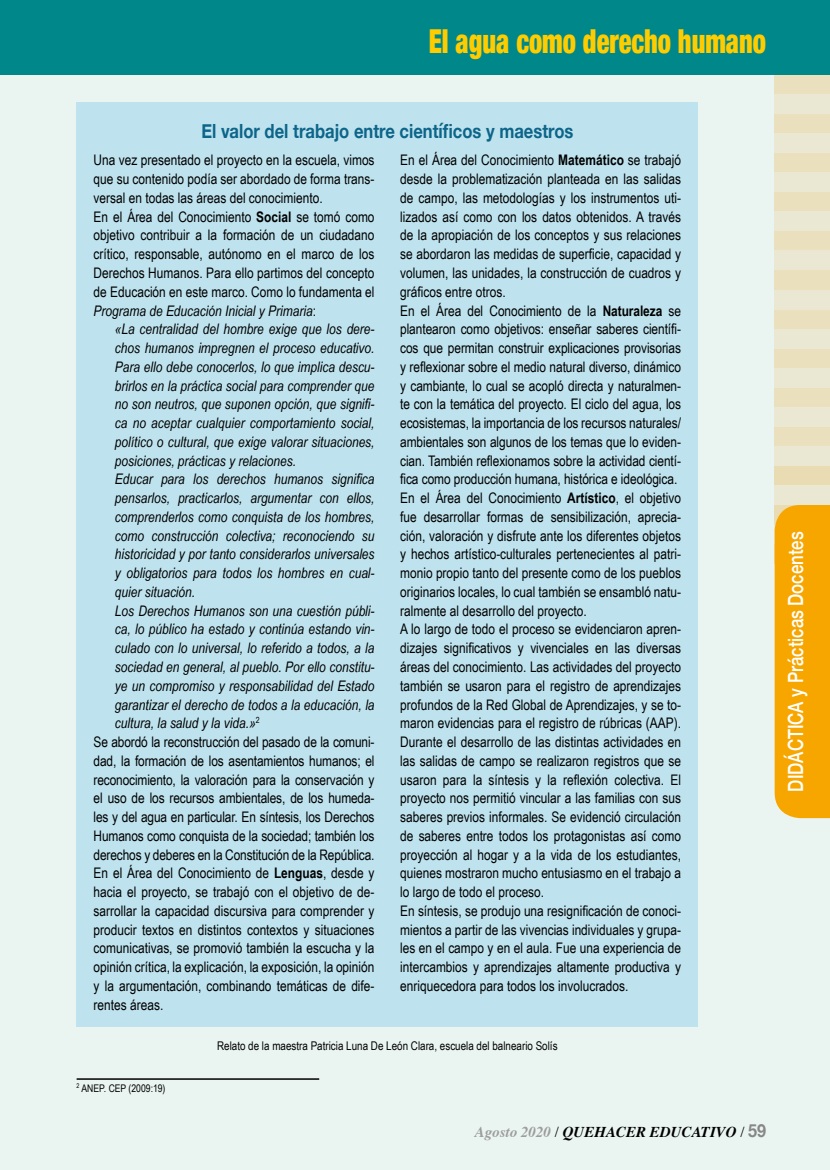
<style>
.page{position:relative;width:830px;height:1170px;background:#fff}
.page>*{position:absolute;margin:0;border:0;box-sizing:border-box;transform-origin:0 0}
.t1{font:900 condensed 33px "Helvetica Neue";color:#fc0;scale:.8 1}
.t2{font:500 21px "Helvetica Neue";color:#fff;scale:.8 1}
.t3{font:700 19.5px "Helvetica Neue";color:#0d6589;scale:.85 1}
.t4{font:italic 700 15px "Times";color:#000}
.t5{font:14.55px/18.8px "Arial Narrow";color:#000}
.t6{font:italic 14.55px "Arial Narrow";color:#000}
.t7{font:12px "Arial Narrow";color:#000}
.t8{font:10.5px "Arial Narrow";color:#000}
.s1{font-weight:700}
.s2{font-style:italic}
.s3{color:#9d9d9c}
.s4{font-weight:400;font-style:normal}
.s5{font-family:"Helvetica Neue";font-style:normal;font-size:18px;color:#878787}
</style>
<div class="page">
<div style="left:0;top:0;width:829px;height:1169px;background:#eaf5f1"></div>
<div style="left:774px;top:74px;width:55px;height:20px;background:#eae0be"></div>
<div style="left:774px;top:153px;width:55px;height:19px;background:#eae0be"></div>
<div style="left:774px;top:270px;width:55px;height:20px;background:#eae0be"></div>
<div style="left:774px;top:387px;width:55px;height:20px;background:#eae0be"></div>
<div style="left:774px;top:114px;width:55px;height:19px;background:#eae0be"></div>
<div style="left:774px;top:231px;width:55px;height:19px;background:#eae0be"></div>
<div style="left:774px;top:348px;width:55px;height:20px;background:#eae0be"></div>
<div style="left:774px;top:192px;width:55px;height:19px;background:#eae0be"></div>
<div style="left:774px;top:309px;width:55px;height:20px;background:#eae0be"></div>
<div style="left:774px;top:426px;width:55px;height:20px;background:#eae0be"></div>
<div style="left:774px;top:466px;width:55px;height:19px;background:#e9dcb3"></div>
<div style="left:774px;top:94px;width:55px;height:20px;background:#eae8d3"></div>
<div style="left:774px;top:172px;width:55px;height:20px;background:#eae8d3"></div>
<div style="left:774px;top:290px;width:55px;height:19px;background:#eae8d3"></div>
<div style="left:774px;top:407px;width:55px;height:19px;background:#eae8d3"></div>
<div style="left:774px;top:133px;width:55px;height:20px;background:#eae8d3"></div>
<div style="left:774px;top:250px;width:55px;height:20px;background:#eae8d3"></div>
<div style="left:774px;top:368px;width:55px;height:19px;background:#eae8d3"></div>
<div style="left:774px;top:211px;width:55px;height:20px;background:#eae8d3"></div>
<div style="left:774px;top:329px;width:55px;height:19px;background:#eae8d3"></div>
<div style="left:774px;top:446px;width:55px;height:20px;background:#eae8d3"></div>
<div style="left:774px;top:485px;width:55px;height:20px;background:#eae8d3"></div>
<div style="left:774px;top:505px;width:55px;height:313px;background:#f7a600"></div>
<div style="left:77px;top:102px;width:620px;height:924px;background:#bee3ee"></div>
<hr style="left:77px;top:1078px;width:242px;height:1px;background:#000">
<div style="left:0;top:0;width:829px;height:74px;background:#008789"></div>
<h1 class="t1" style="left:428px;top:14px;width:423px">El agua como derecho humano</h1>
<h3 class="t3" style="left:201px;top:116px;width:439px">El valor del trabajo entre científicos y maestros</h3>
<p class="t5" style="left:94px;top:150px;width:282px">Una vez presentado el proyecto en la escuela, vimos que su contenido podía ser abordado de forma trans&shy;versal en todas las áreas del conocimiento.<br>En el Área del Conocimiento <span class="s1">Social</span> se tomó como objetivo contribuir a la formación de un ciudadano crítico, responsable, autónomo en el marco de los Derechos Humanos. Para ello partimos del concepto de Educación en este marco. Como lo fundamenta el <span class="s2">Programa de Educación Inicial y Primaria</span>:</p>
<p class="t6" style="left:115px;top:319px;width:261px">«La centralidad del hombre exige que los dere-</p>
<p class="t6" style="left:115px;top:338px;width:261px">chos humanos impregnen el proceso educativo.</p>
<p class="t6" style="left:115px;top:356px;width:261px">Para ello debe conocerlos, lo que implica descu-</p>
<p class="t6" style="left:115px;top:375px;width:261px">brirlos en la práctica social para comprender que</p>
<p class="t6" style="left:115px;top:394px;width:261px">no son neutros, que suponen opción, que signifi-</p>
<p class="t6" style="left:115px;top:413px;width:261px">ca no aceptar cualquier comportamiento social,</p>
<p class="t6" style="left:115px;top:431px;width:261px">político o cultural, que exige valorar situaciones,</p>
<p class="t6" style="left:115px;top:450px;width:183px">posiciones, prácticas y relaciones.</p>
<p class="t6" style="left:115px;top:469px;width:261px">Educar para los derechos humanos significa</p>
<p class="t6" style="left:115px;top:488px;width:261px">pensarlos, practicarlos, argumentar con ellos,</p>
<p class="t6" style="left:115px;top:506px;width:261px">comprenderlos como conquista de los hombres,</p>
<p class="t6" style="left:115px;top:525px;width:261px">como construcción colectiva; reconociendo su</p>
<p class="t6" style="left:115px;top:544px;width:261px">historicidad y por tanto considerarlos universales</p>
<p class="t6" style="left:115px;top:563px;width:261px">y obligatorios para todos los hombres en cual-</p>
<p class="t6" style="left:115px;top:581px;width:82px">quier situación.</p>
<p class="t6" style="left:115px;top:600px;width:261px">Los Derechos Humanos son una cuestión públi-</p>
<p class="t6" style="left:115px;top:619px;width:261px">ca, lo público ha estado y continúa estando vin-</p>
<p class="t6" style="left:115px;top:638px;width:261px">culado con lo universal, lo referido a todos, a la</p>
<p class="t6" style="left:115px;top:656px;width:261px">sociedad en general, al pueblo. Por ello constitu-</p>
<p class="t6" style="left:115px;top:675px;width:261px">ye un compromiso y responsabilidad del Estado</p>
<p class="t6" style="left:115px;top:694px;width:261px">garantizar el derecho de todos a la educación, la</p>
<p class="t6" style="left:115px;top:713px;width:146px">cultura, la salud y la vida.»<sup>2</sup></p>
<p class="t5" style="left:94px;top:732px;width:282px">Se abordó la reconstrucción del pasado de la comuni-</p>
<p class="t5" style="left:94px;top:750px;width:282px">dad, la formación de los asentamientos humanos; el</p>
<p class="t5" style="left:94px;top:769px;width:282px">reconocimiento, la valoración para la conservación y</p>
<p class="t5" style="left:94px;top:788px;width:282px">el uso de los recursos ambientales, de los humeda-</p>
<p class="t5" style="left:94px;top:807px;width:282px">les y del agua en particular. En síntesis, los Derechos</p>
<p class="t5" style="left:94px;top:825px;width:282px">Humanos como conquista de la sociedad; también los</p>
<p class="t5" style="left:94px;top:844px;width:282px">derechos y deberes en la Constitución de la República.</p>
<p class="t5" style="left:94px;top:863px;width:282px">En el Área del Conocimiento de <span class="s1">Lenguas</span>, desde y</p>
<p class="t5" style="left:94px;top:882px;width:282px">hacia el proyecto, se trabajó con el objetivo de de-</p>
<p class="t5" style="left:94px;top:900px;width:282px">sarrollar la capacidad discursiva para comprender y</p>
<p class="t5" style="left:94px;top:919px;width:282px">producir textos en distintos contextos y situaciones</p>
<p class="t5" style="left:94px;top:938px;width:282px">comunicativas, se promovió también la escucha y la</p>
<p class="t5" style="left:94px;top:957px;width:282px">opinión crítica, la explicación, la exposición, la opinión</p>
<p class="t5" style="left:94px;top:975px;width:282px">y la argumentación, combinando temáticas de dife-</p>
<p class="t5" style="left:94px;top:994px;width:71px">rentes áreas.</p>
<p class="t5" style="left:400px;top:150px;width:282px">En el Área del Conocimiento <span class="s1">Matemático</span> se trabajó desde la problematización planteada en las salidas de campo, las metodologías y los instrumentos uti&shy;lizados así como con los datos obtenidos. A través de la apropiación de los conceptos y sus relaciones se abordaron las medidas de superficie, capacidad y volumen, las unidades, la construcción de cuadros y gráficos entre otros.<br>En el Área del Conocimiento de la <span class="s1">Naturaleza</span> se plantearon como objetivos: enseñar saberes científi&shy;cos que permitan construir explicaciones provisorias y reflexionar sobre el medio natural diverso, dinámico y cambiante, lo cual se acopló directa y naturalmen&shy;te con la temática del proyecto. El ciclo del agua, los ecosistemas, la importancia de los recursos naturales/ ambientales son algunos de los temas que lo eviden&shy;cian. También reflexionamos sobre la actividad cientí&shy;fica como producción humana, histórica e ideológica.<br>En el Área del Conocimiento <span class="s1">Artístico</span>, el objetivo fue desarrollar formas de sensibilización, aprecia&shy;ción, valoración y disfrute ante los diferentes objetos y hechos artístico-culturales pertenecientes al patri&shy;monio propio tanto del presente como de los pueblos originarios locales, lo cual también se ensambló natu&shy;ralmente al desarrollo del proyecto.<br>A lo largo de todo el proceso se evidenciaron apren&shy;dizajes significativos y vivenciales en las diversas áreas del conocimiento. Las actividades del proyecto también se usaron para el registro de aprendizajes profundos de la Red Global de Aprendizajes, y se to&shy;maron evidencias para el registro de rúbricas (AAP).<br>Durante el desarrollo de las distintas actividades en las salidas de campo se realizaron registros que se usaron para la síntesis y la reflexión colectiva. El proyecto nos permitió vincular a las familias con sus saberes previos informales. Se evidenció circulación de saberes entre todos los protagonistas así como proyección al hogar y a la vida de los estudiantes, quienes mostraron mucho entusiasmo en el trabajo a lo largo de todo el proceso.<br>En síntesis, se produjo una resignificación de conoci&shy;mientos a partir de las vivencias individuales y grupa&shy;les en el campo y en el aula. Fue una experiencia de intercambios y aprendizajes altamente productiva y enriquecedora para todos los involucrados.</p>
<p class="t8" style="left:77px;top:1080px;width:90px"><sup>2</sup> ANEP. CEP (2009:19)</p>
<p class="t7" style="left:217px;top:1036px;width:342px">Relato de la maestra Patricia Luna De León Clara, escuela del balneario Solís</p>
<p class="t4" style="left:474px;top:1117px;width:293px"><span class="s3">Agosto 2020</span> <span class="s4">/</span> QUEHACER EDUCATIVO <span class="s4">/</span> <span class="s5">59</span></p>
<h2 class="t2" style="left:778px;top:791px;width:326px;rotate:-90deg">DIDÁCTICA y Prácticas Docentes</h2>
</div>
